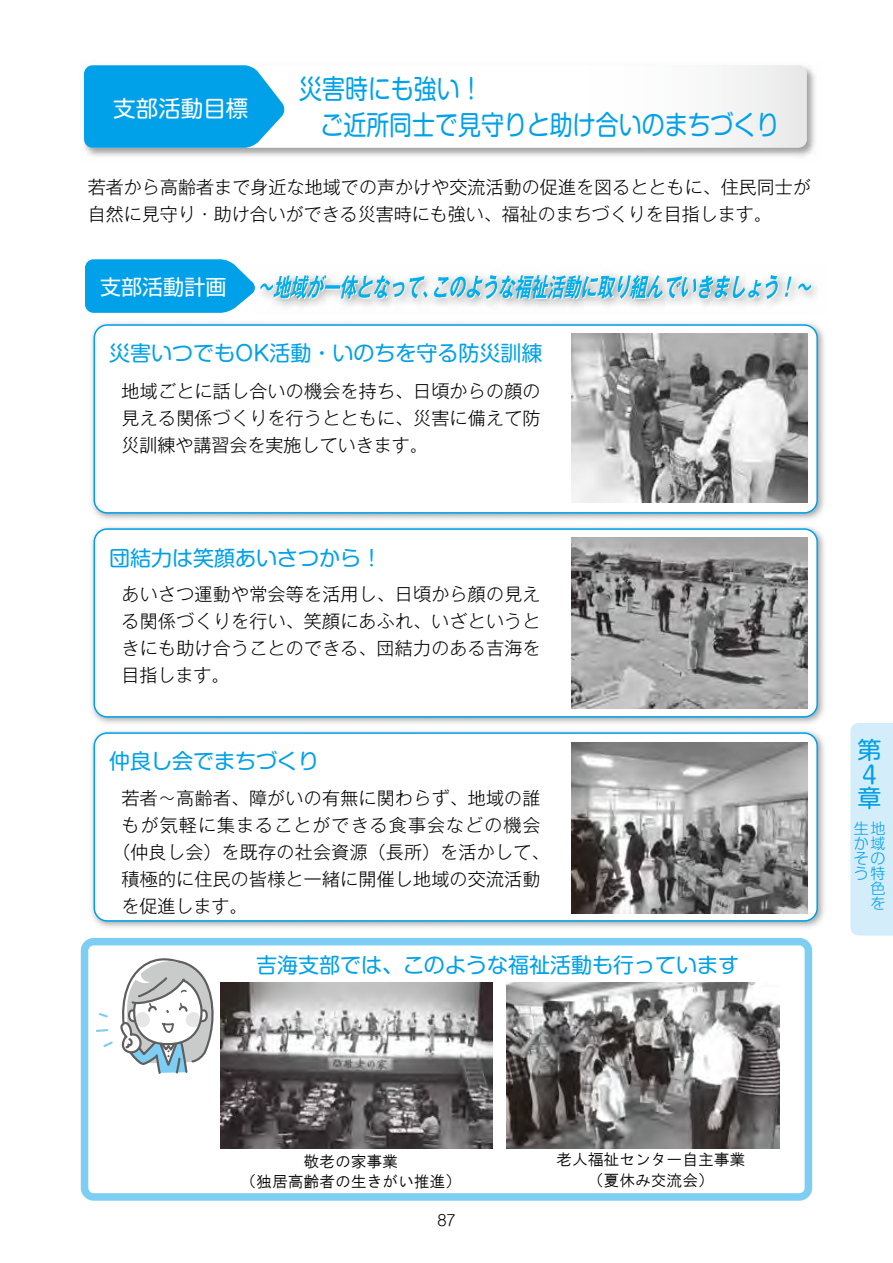
<style>
.page{position:relative;width:893px;height:1263px;background:#fff}
.page>*{position:absolute;margin:0;border:0;box-sizing:border-box;transform-origin:0 0}
.t1{font:27px/35.1px "Shin M Go Pro";color:#00a1e9;scale:.85 1}
.t2{font:24px/24px "Shin M Go Pro";color:#00a0e9}
.t3{font:22.5px "Shin M Go Pro";color:#fff}
.t4{font:21px "Shin M Go Pro";color:#00a1e9}
.t5{font:21px "Shin Go Pro";color:#fff}
.t6{font:300 18px/27px "Gothic MB101 Pro";letter-spacing:.01em;color:#000;text-align:justify}
.t7{font:300 18px "Gothic MB101 Pro";letter-spacing:.06em;color:#000}
.t8{font:15.9px/20.5px "HGS Gothic M";color:#000;text-align:center}
.t9{font:300 15px/15px "Shin M Go Pro";color:#00a0e9;text-align:right}
.t10{font:300 15px "Shin M Go Pro";color:#000}
</style>
<div class="page">
<img style="left:91px;top:322px;width:733px;height:606px">
<div style="left:94px;top:325px;width:723px;height:188px;background:#fff;border-radius:13px"></div>
<div style="left:94px;top:324px;width:724px;height:190px;border:2px solid #00a1e9;border-radius:13px"></div>
<img style="left:91px;top:521px;width:733px;height:4px">
<div style="left:94px;top:529px;width:723px;height:188px;background:#fff;border-radius:13px"></div>
<div style="left:94px;top:528px;width:724px;height:190px;border:2px solid #00a1e9;border-radius:13px"></div>
<img style="left:91px;top:725px;width:733px;height:4px">
<div style="left:94px;top:733px;width:723px;height:188px;background:#fff;border-radius:13px"></div>
<div style="left:94px;top:732px;width:724px;height:190px;border:2px solid #00a1e9;border-radius:13px"></div>
<img style="left:85px;top:67px;width:731px;height:90px">
<svg style="left:285px;top:65px;width:522px;height:83px"></svg>
<svg style="left:84px;top:65px;width:201px;height:83px;background:#14a8ea"></svg>
<svg style="left:81px;top:938px;width:731px;height:263px"></svg>
<svg style="left:95px;top:953px;width:124px;height:122px"></svg>
<img style="left:779px;top:275px;width:38px;height:28px">
<svg style="left:85px;top:259px;width:694px;height:54px"></svg>
<svg style="left:785px;top:277px;width:7px;height:20px"></svg>
<svg style="left:798px;top:283px;width:14px;height:8px"></svg>
<img style="left:571px;top:333px;width:236px;height:170px">
<img style="left:571px;top:537px;width:236px;height:171px">
<img style="left:571px;top:742px;width:236px;height:171px">
<img style="left:221px;top:982px;width:272px;height:166px">
<img style="left:507px;top:982px;width:273px;height:166px">
<div style="left:850px;top:723px;width:43px;height:212px;background:#d3edfb"></div>
<p class="t3" style="left:113px;top:90px;width:136px">支部活動目標</p>
<h1 class="t1" style="left:320px;top:68px;width:542px;text-indent:-21px">災害時にも強い！<br>ご近所同士で見守りと助け合いのまちづくり</h1>
<p class="t6" style="left:88px;top:171px;width:725px">若者から高齢者まで身近な地域での声かけや交流活動の促進を図るとともに、住民同士が自然に見守り・助け合いができる災害時にも強い、福祉のまちづくりを目指します。</p>
<p class="t5" style="left:100px;top:270px;width:127px">支部活動計画</p>
<p class="t4" style="left:109px;top:336px;width:435px">災害いつでもOK活動・いのちを守る防災訓練</p>
<p class="t6" style="left:122px;top:375px;width:420px">地域ごとに話し合いの機会を持ち、日頃からの顔の見える関係づくりを行うとともに、災害に備えて防災訓練や講習会を実施していきます。</p>
<p class="t4" style="left:109px;top:541px;width:275px">団結力は笑顔あいさつから！</p>
<p class="t6" style="left:122px;top:578px;width:420px">あいさつ運動や常会等を活用し、日頃から顔の見える関係づくりを行い、笑顔にあふれ、いざというときにも助け合うことのできる、団結力のある吉海を目指します。</p>
<p class="t4" style="left:109px;top:744px;width:212px">仲良し会でまちづくり</p>
<p class="t6" style="left:122px;top:782px;width:420px">若者～高齢者、障がいの有無に関わらず、地域の誰</p>
<p class="t7" style="left:122px;top:810px;width:420px">もが気軽に集まることができる食事会などの機会</p>
<p class="t6" style="left:113px;top:836px;width:438px">（仲良し会）を既存の社会資源（長所）を活かして、</p>
<p class="t6" style="left:122px;top:863px;width:420px">積極的に住民の皆様と一緒に開催し地域の交流活動</p>
<p class="t6" style="left:122px;top:890px;width:128px">を促進します。</p>
<p class="t4" style="left:256px;top:948px;width:485px">吉海支部では、このような福祉活動も行っています</p>
<h2 class="t2" style="left:858px;top:735px;width:25px">第<br>４章</h2>
<p class="t9" style="left:854px;top:819px;width:32px">生地か域そのう特色を</p>
<p class="t8" style="left:240px;top:1150px;width:222px">敬老の家事業<br>（独居高齢者の生きがい推進）</p>
<p class="t8" style="left:556px;top:1149px;width:191px">老人福祉センター自主事業（夏休み交流会）</p>
<p class="t10" style="left:437px;top:1208px;width:20px">87</p>
</div>
